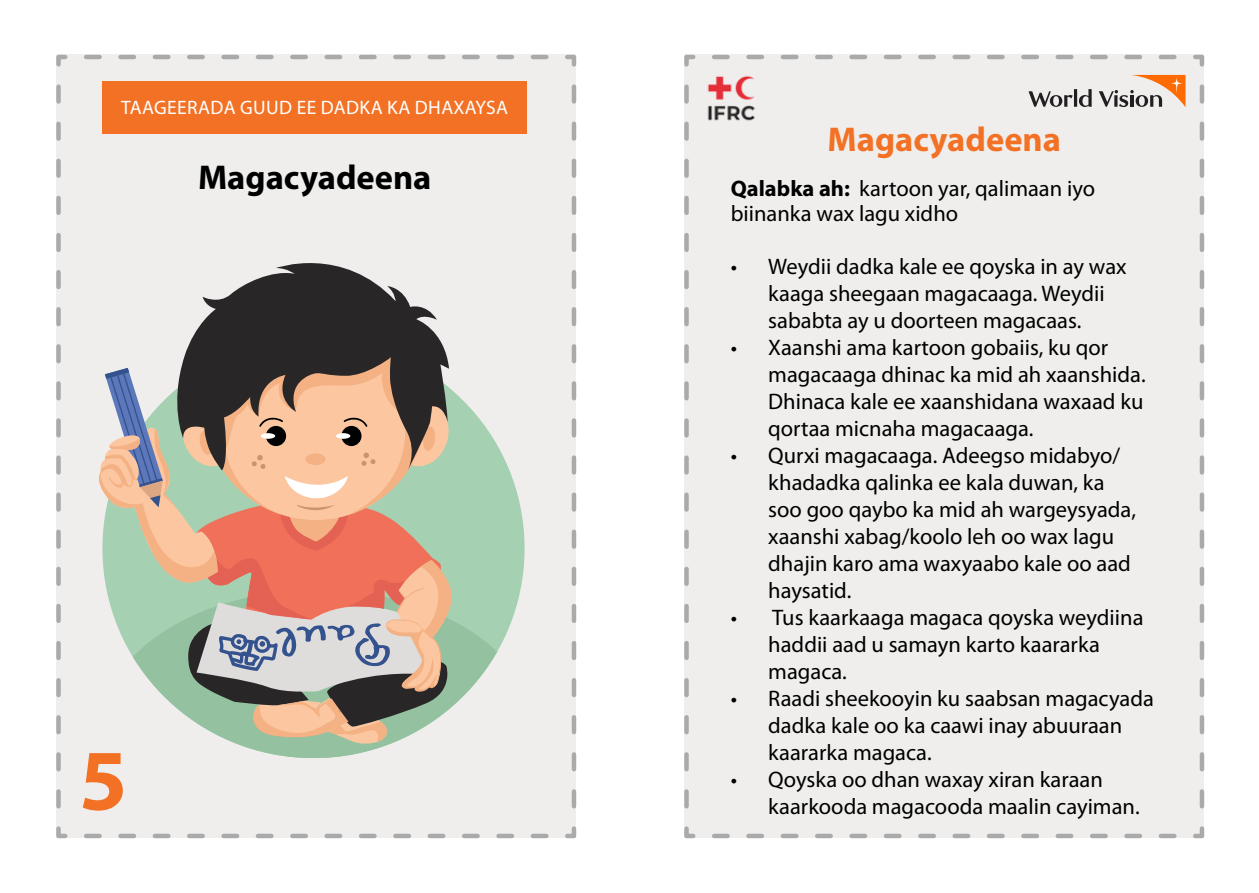
<style>
.page{position:relative;width:1259px;height:893px;background:#fff}
.page>*{position:absolute;margin:0;border:0;box-sizing:border-box;transform-origin:0 0}
.t1{font:700 87px "Myriad Pro";color:#f37124}
.t2{font:700 34.5px "Myriad Pro";color:#f37124}
.t3{font:700 34.5px "Myriad Pro";color:#000}
.t4{font:22.5px/27px "Myriad Pro";color:#000}
.t5{font:19.5px "Myriad Pro";letter-spacing:.02em;color:#fff}
.s1{font-weight:700}
</style>
<div class="page">
<div style="left:56px;top:54px;width:521px;height:785px;background:#efeeed"></div>
<div style="left:684px;top:54px;width:521px;height:785px;background:#efeeed"></div>
<div style="left:103px;top:81px;width:424px;height:52px;background:#f37124"></div>
<img style="left:697px;top:65px;width:68px;height:65px">
<svg style="left:1028px;top:75px;width:157px;height:32px;background:#d0beb2"></svg>
<div style="left:102px;top:339px;width:422px;height:419px;background:#a6d0b2;border-radius:50%"></div>
<svg style="left:102px;top:590px;width:422px;height:168px;fill:#efeeed"></svg>
<svg style="left:169px;top:263px;width:280px;height:71px;background:#797878"></svg>
<svg style="left:95px;top:334px;width:358px;height:411px;background:#b9a492"></svg>
<p class="t5" style="left:121px;top:95px;width:388px">TAAGEERADA GUUD EE DADKA KA DHAXAYSA</p>
<h2 class="t3" style="left:198px;top:155px;width:235px">Magacyadeena</h2>
<h1 class="t1" style="left:79px;top:724px;width:50px">5</h1>
<h2 class="t2" style="left:827px;top:117px;width:235px">Magacyadeena</h2>
<p class="t4" style="left:731px;top:175px;width:366px;line-height:25.5px"><span class="s1">Qalabka ah:</span> kartoon yar, qalimaan iyo biinanka wax lagu xidho</p>
<p class="t4" style="left:768px;top:252px;width:360px;text-indent:-38px">• Weydii dadka kale ee qoyska in ay wax kaaga sheegaan magacaaga. Weydii sababta ay u doorteen magacaas.</p>
<p class="t4" style="left:768px;top:333px;width:379px;text-indent:-38px">• Xaanshi ama kartoon gobaiis, ku qor magacaaga dhinac ka mid ah xaanshida.<br>Dhinaca kale ee xaanshidana waxaad ku qortaa micnaha magacaaga.</p>
<p class="t4" style="left:768px;top:441px;width:369px;text-indent:-38px">• Qurxi magacaaga. Adeegso midabyo/ khadadka qalinka ee kala duwan, ka soo goo qaybo ka mid ah wargeysyada, xaanshi xabag/koolo leh oo wax lagu dhajin karo ama waxyaabo kale oo aad haysatid.</p>
<p class="t4" style="left:768px;top:603px;width:377px;text-indent:-38px">• Tus kaarkaaga magaca qoyska weydiina haddii aad u samayn karto kaararka magaca.</p>
<p class="t4" style="left:768px;top:684px;width:387px;text-indent:-38px">• Raadi sheekooyin ku saabsan magacyada dadka kale oo ka caawi inay abuuraan kaararka magaca.</p>
<p class="t4" style="left:768px;top:765px;width:373px;text-indent:-38px">• Qoyska oo dhan waxay xiran karaan kaarkooda magacooda maalin cayiman.</p>
</div>
